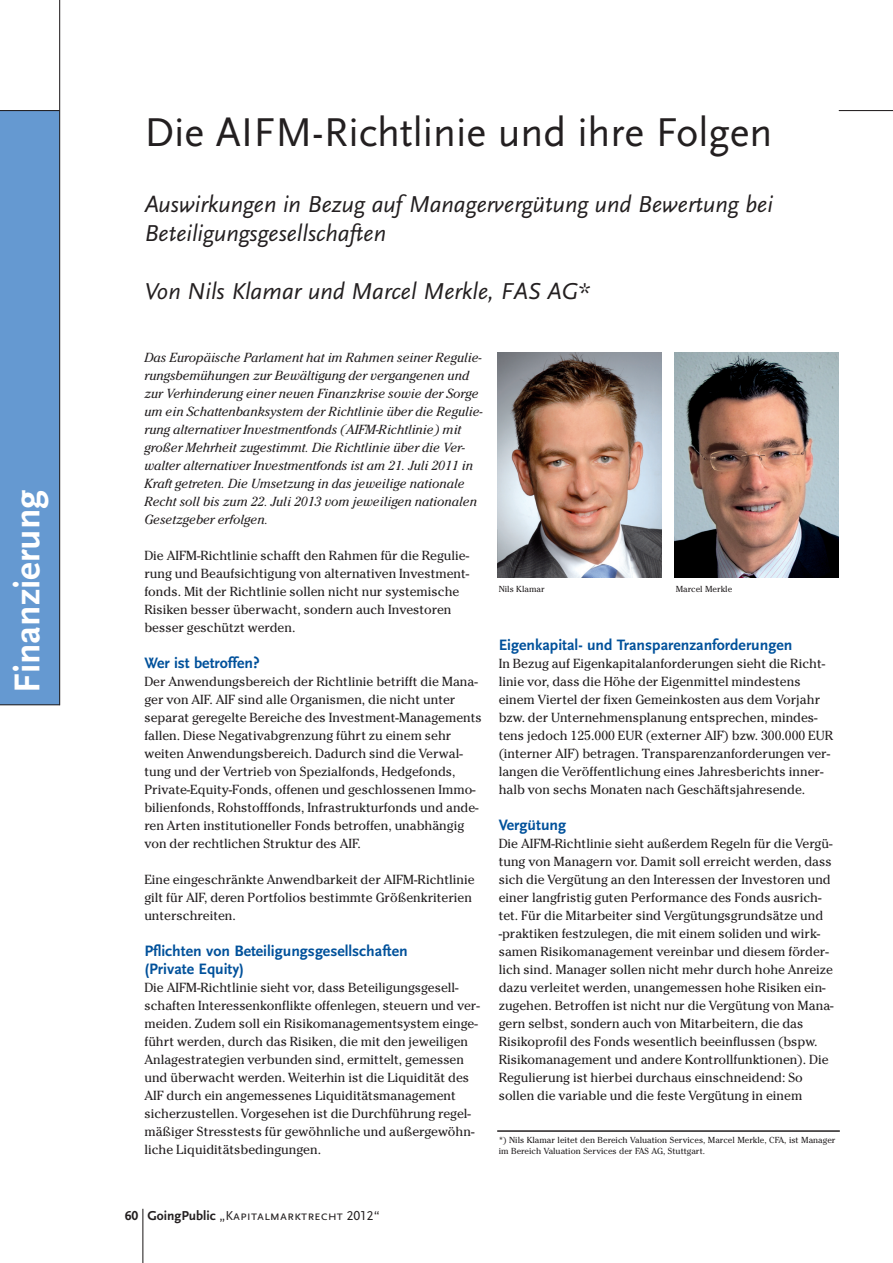
<style>
.page{position:relative;width:893px;height:1263px;background:#fff}
.page>*{position:absolute;margin:0;border:0;box-sizing:border-box;transform-origin:0 0}
.t1{font:42px "Scala Sans";color:#231f20}
.t2{font:700 37.5px "Scala Sans";color:#fff}
.t3{font:italic 24px/28.8px "Scala Sans";color:#231f20}
.t4{font:700 15.75px/18px "Scala Sans";color:#01519b}
.t5{font:13.5px "Scala Sans Caps";color:#231f20}
.t6{font:13.2px/18px "Cheltenham";color:#231f20}
.t7{font:italic 13.2px/18px "Cheltenham";color:#231f20}
.t8{font:8.7px/11.2px "Cheltenham";color:#231f20}
.s1{font-family:"Scala Sans Figures";font-weight:700}
.s2{font-family:"Scala Sans";font-weight:700}
</style>
<div class="page">
<hr style="left:142px;top:1209px;width:1px;height:54px;background:#231f20">
<div style="left:0;top:111px;width:60px;height:594px;background:#6599d1"></div>
<hr style="left:0;top:110px;width:60px;height:1px;background:#231f20">
<hr style="left:59px;top:0;width:1px;height:705px;background:#231f20">
<hr style="left:0;top:704px;width:60px;height:1px;background:#231f20">
<hr style="left:839px;top:110px;width:54px;height:1px;background:#231f20">
<hr style="left:497px;top:1130px;width:343px;height:2px;background:#231f20">
<img style="left:497px;top:353px;width:165px;height:225px">
<img style="left:674px;top:353px;width:165px;height:225px">
<h2 class="t2" style="left:5px;top:693px;width:205px;rotate:-90deg">Finanzierung</h2>
<h1 class="t1" style="left:144px;top:107px;width:629px">Die AIFM-Richtlinie und ihre Folgen</h1>
<h3 class="t3" style="left:144px;top:189px;width:630px">Auswirkungen in Bezug auf Managervergütung und Bewertung bei<br>Beteiligungsgesellschaften</h3>
<h3 class="t3" style="left:144px;top:276px;width:447px">Von Nils Klamar und Marcel Merkle, FAS AG*</h3>
<p class="t7" style="left:144px;top:349px;width:340px">Das Europäische Parlament hat im Rahmen seiner Regulie&shy;rungsbemühungen zur Bewältigung der vergangenen und zur Verhinderung einer neuen Finanzkrise sowie der Sorge um ein Schattenbanksystem der Richtlinie über die Regulie&shy;rung alternativer Investmentfonds (AIFM-Richtlinie) mit großer Mehrheit zugestimmt. Die Richtlinie über die Ver&shy;walter alternativer Investmentfonds ist am 21. Juli 2011 in Kraft getreten. Die Umsetzung in das jeweilige nationale Recht soll bis zum 22. Juli 2013 vom jeweiligen nationalen Gesetzgeber erfolgen.</p>
<p class="t6" style="left:144px;top:547px;width:326px">Die AIFM-Richtlinie schafft den Rahmen für die Regulie&shy;rung und Beaufsichtigung von alternativen Investment&shy;fonds. Mit der Richtlinie sollen nicht nur systemische Risiken besser überwacht, sondern auch Investoren besser geschützt werden.</p>
<p class="t4" style="left:144px;top:654px;width:117px">Wer ist betroffen?</p>
<p class="t6" style="left:144px;top:673px;width:339px">Der Anwendungsbereich der Richtlinie betrifft die Mana&shy;ger von AIF. AIF sind alle Organismen, die nicht unter separat geregelte Bereiche des Investment-Managements fallen. Diese Negativabgrenzung führt zu einem sehr weiten Anwendungsbereich. Dadurch sind die Verwal&shy;tung und der Vertrieb von Spezialfonds, Hedgefonds, Private-Equity-Fonds, offenen und geschlossenen Immo&shy;bilienfonds, Rohstofffonds, Infrastrukturfonds und ande&shy;ren Arten institutioneller Fonds betroffen, unabhängig von der rechtlichen Struktur des AIF.</p>
<p class="t6" style="left:144px;top:871px;width:332px">Eine eingeschränkte Anwendbarkeit der AIFM-Richtlinie gilt für AIF, deren Portfolios bestimmte Größenkriterien unterschreiten.</p>
<p class="t4" style="left:144px;top:942px;width:265px">Pflichten von Beteiligungsgesellschaften (Private Equity)</p>
<p class="t6" style="left:144px;top:979px;width:337px">Die AIFM-Richtlinie sieht vor, dass Beteiligungsgesell&shy;schaften Interessenkonflikte offenlegen, steuern und ver&shy;meiden. Zudem soll ein Risikomanagementsystem einge&shy;führt werden, durch das Risiken, die mit den jeweiligen Anlagestrategien verbunden sind, ermittelt, gemessen und überwacht werden. Weiterhin ist die Liquidität des AIF durch ein angemessenes Liquiditätsmanagement sicherzustellen. Vorgesehen ist die Durchführung regel&shy;mäßiger Stresstests für gewöhnliche und außergewöhn&shy;liche Liquiditätsbedingungen.</p>
<p class="t8" style="left:499px;top:584px;width:47px">Nils Klamar</p>
<p class="t8" style="left:676px;top:584px;width:58px">Marcel Merkle</p>
<p class="t4" style="left:499px;top:636px;width:295px">Eigenkapital- und Transparenzanforderungen</p>
<p class="t6" style="left:499px;top:655px;width:336px">In Bezug auf Eigenkapitalanforderungen sieht die Richt&shy;linie vor, dass die Höhe der Eigenmittel mindestens einem Viertel der fixen Gemeinkosten aus dem Vorjahr bzw. der Unternehmensplanung entsprechen, mindes&shy;tens jedoch 125.000 EUR (externer AIF) bzw. 300.000 EUR (interner AIF) betragen. Transparenzanforderungen ver&shy;langen die Veröffentlichung eines Jahresberichts inner&shy;halb von sechs Monaten nach Geschäftsjahresende.</p>
<p class="t4" style="left:499px;top:816px;width:69px">Vergütung</p>
<p class="t6" style="left:499px;top:835px;width:336px">Die AIFM-Richtlinie sieht außerdem Regeln für die Vergü&shy;tung von Managern vor. Damit soll erreicht werden, dass sich die Vergütung an den Interessen der Investoren und einer langfristig guten Performance des Fonds ausrich&shy;tet. Für die Mitarbeiter sind Vergütungsgrundsätze und -praktiken festzulegen, die mit einem soliden und wirk&shy;samen Risikomanagement vereinbar und diesem förder&shy;lich sind. Manager sollen nicht mehr durch hohe Anreize dazu verleitet werden, unangemessen hohe Risiken ein&shy;zugehen. Betroffen ist nicht nur die Vergütung von Mana&shy;gern selbst, sondern auch von Mitarbeitern, die das Risikoprofil des Fonds wesentlich beeinflussen (bspw.<br>Risikomanagement und andere Kontrollfunktionen). Die Regulierung ist hierbei durchaus einschneidend: So sollen die variable und die feste Vergütung in einem</p>
<p class="t8" style="left:499px;top:1134px;width:338px">*) Nils Klamar leitet den Bereich Valuation Services, Marcel Merkle, CFA, ist Manager im Bereich Valuation Services der FAS AG, Stuttgart.</p>
<p class="t5" style="left:125px;top:1207px;width:256px"><span class="s1">60</span> <span class="s2">GoingPublic</span> „Kapitalmarktrecht 2012“</p>
</div>
